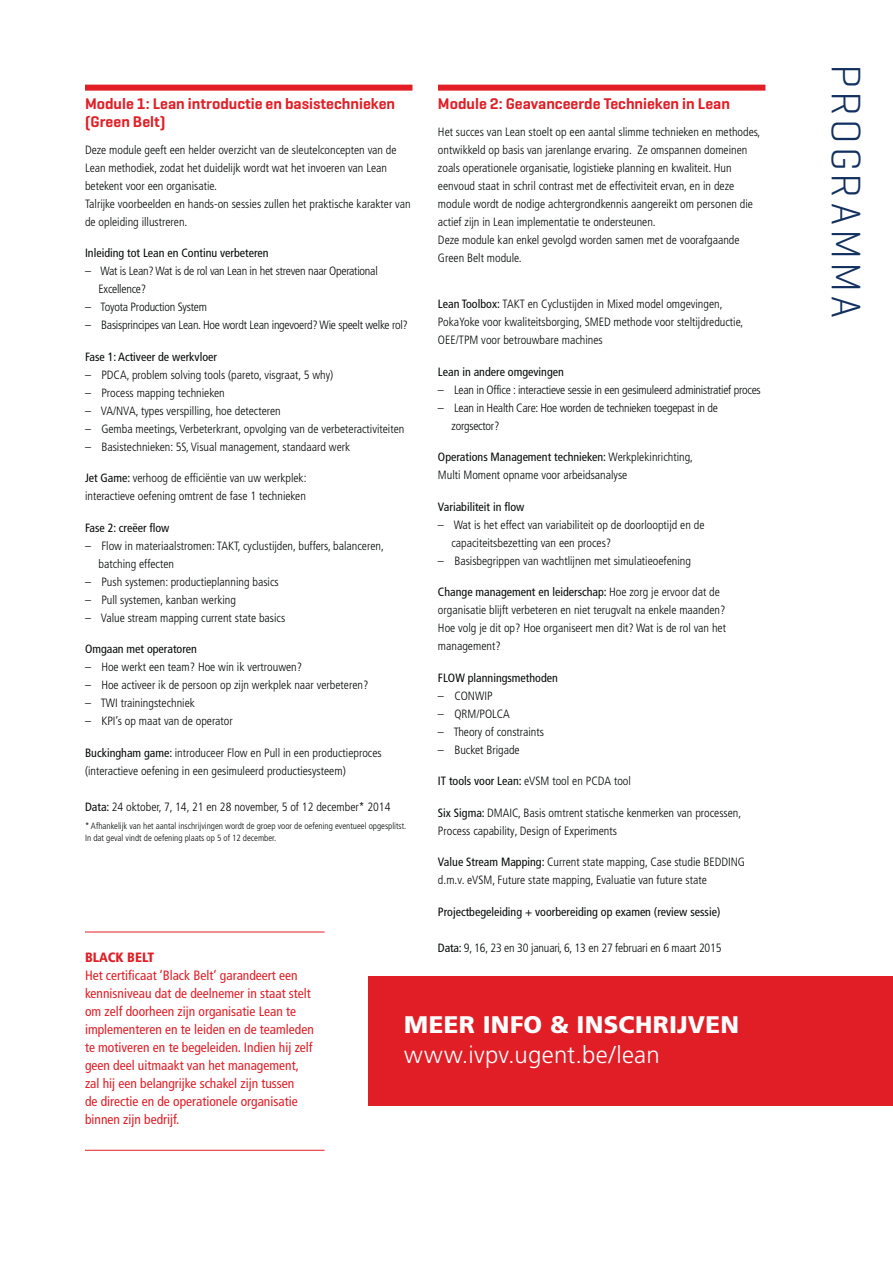
<style>
.page{position:relative;width:893px;height:1263px;background:#fff}
.page>*{position:absolute;margin:0;border:0;box-sizing:border-box;transform-origin:0 0}
.t1{font:300 42px "Geogrotesque";letter-spacing:.08em;color:#12305f}
.t2{font:300 24px "Frutiger LT Std";letter-spacing:.015em;color:#fff}
.t3{font:900 24px "Frutiger LT Std";letter-spacing:.01em;color:#fff}
.t4{font:600 15.75px/18px "Geogrotesque";color:#e11e26}
.t5{font:condensed 13.5px/18px "Frutiger LT Pro";color:#e11e26}
.t6{font:900 condensed 13.5px "Frutiger LT Std";color:#e11e26}
.t7{font:300 condensed 12px/18px "Frutiger LT Pro";color:#030806}
.t8{font:300 condensed 12px/18px "Frutiger LT Pro";letter-spacing:-.02em;color:#030806}
.t9{font:condensed 12px "Frutiger LT Pro";color:#030806}
.t10{font:300 condensed 9px/12px "Frutiger LT Pro";color:#030806}
.s1{font-weight:400}
</style>
<div class="page">
<div style="left:368px;top:976px;width:525px;height:130px;background:#e11e26"></div>
<div style="left:85px;top:85px;width:327px;height:6px;background:#e11e26"></div>
<div style="left:438px;top:85px;width:327px;height:6px;background:#e11e26"></div>
<hr style="left:85px;top:932px;width:240px;height:1px;background:#e11e26">
<hr style="left:85px;top:1150px;width:240px;height:1px;background:#e11e26">
<h3 class="t4" style="left:85px;top:95px;width:312px">Module 1: Lean introductie en basistechnieken (Green Belt)</h3>
<p class="t7" style="left:85px;top:142px;width:327px">Deze module geeft een helder overzicht van de sleutelconcepten van de Lean methodiek, zodat het duidelijk wordt wat het invoeren van Lean betekent voor een organisatie.<br>Talrijke voorbeelden en hands-on sessies zullen het praktische karakter van de opleiding illustreren.</p>
<p class="t9" style="left:85px;top:249px;width:185px">Inleiding tot Lean en Continu verbeteren</p>
<p class="t8" style="left:98px;top:263px;width:281px;text-indent:-14px">– Wat is Lean? Wat is de rol van Lean in het streven naar Operational<br>Excellence?</p>
<p class="t8" style="left:85px;top:299px;width:124px">– Toyota Production System</p>
<p class="t8" style="left:85px;top:317px;width:324px">– Basisprincipes van Lean. Hoe wordt Lean ingevoerd? Wie speelt welke rol?</p>
<p class="t9" style="left:85px;top:352px;width:134px">Fase 1: Activeer de werkvloer</p>
<p class="t7" style="left:85px;top:367px;width:250px">– PDCA, problem solving tools (pareto, visgraat, 5 why)</p>
<p class="t7" style="left:85px;top:385px;width:141px">– Process mapping technieken</p>
<p class="t7" style="left:85px;top:403px;width:197px">– VA/NVA, types verspilling, hoe detecteren</p>
<p class="t7" style="left:85px;top:421px;width:321px">– Gemba meetings, Verbeterkrant, opvolging van de verbeteractiviteiten</p>
<p class="t7" style="left:85px;top:439px;width:267px">– Basistechnieken: 5S, Visual management, standaard werk</p>
<p class="t7" style="left:85px;top:470px;width:223px"><span class="s1">Jet Game:</span> verhoog de efficiëntie van uw werkplek: interactieve oefening omtrent de fase 1 technieken</p>
<p class="t9" style="left:85px;top:523px;width:86px">Fase 2: creëer flow</p>
<p class="t7" style="left:98px;top:538px;width:287px;text-indent:-14px">– Flow in materiaalstromen: TAKT, cyclustijden, buffers, balanceren, batching effecten</p>
<p class="t7" style="left:85px;top:574px;width:195px">– Push systemen: productieplanning basics</p>
<p class="t7" style="left:85px;top:592px;width:153px">– Pull systemen, kanban werking</p>
<p class="t7" style="left:85px;top:610px;width:202px">– Value stream mapping current state basics</p>
<p class="t9" style="left:85px;top:645px;width:113px">Omgaan met operatoren</p>
<p class="t7" style="left:85px;top:659px;width:219px">– Hoe werkt een team? Hoe win ik vertrouwen?</p>
<p class="t7" style="left:85px;top:677px;width:285px">– Hoe activeer ik de persoon op zijn werkplek naar verbeteren?</p>
<p class="t7" style="left:85px;top:695px;width:111px">– TWI trainingstechniek</p>
<p class="t7" style="left:85px;top:713px;width:149px">– KPI’s op maat van de operator</p>
<p class="t7" style="left:85px;top:745px;width:298px"><span class="s1">Buckingham game:</span> introduceer Flow en Pull in een productieproces (interactieve oefening in een gesimuleerd productiesysteem)</p>
<p class="t7" style="left:85px;top:799px;width:307px"><span class="s1">Data:</span> 24 oktober, 7, 14, 21 en 28 november, 5 of 12 december* 2014</p>
<p class="t10" style="left:85px;top:820px;width:323px">* Afhankelijk van het aantal inschrijvingen wordt de groep voor de oefening eventueel opgesplitst.<br>In dat geval vindt de oefening plaats op 5 of 12 december.</p>
<h3 class="t4" style="left:438px;top:95px;width:293px">Module 2: Geavanceerde Technieken in Lean</h3>
<p class="t7" style="left:438px;top:124px;width:324px">Het succes van Lean stoelt op een aantal slimme technieken en methodes, ontwikkeld op basis van jarenlange ervaring. Ze omspannen domeinen zoals operationele organisatie, logistieke planning en kwaliteit. Hun eenvoud staat in schril contrast met de effectiviteit ervan, en in deze module wordt de nodige achtergrondkennis aangereikt om personen die actief zijn in Lean implementatie te ondersteunen.<br>Deze module kan enkel gevolgd worden samen met de voorafgaande Green Belt module.</p>
<p class="t7" style="left:438px;top:296px;width:307px"><span class="s1">Lean Toolbox:</span> TAKT en Cyclustijden in Mixed model omgevingen,<br>PokaYoke voor kwaliteitsborging, SMED methode voor steltijdreductie,<br>OEE/TPM voor betrouwbare machines</p>
<p class="t9" style="left:438px;top:367px;width:127px">Lean in andere omgevingen</p>
<p class="t8" style="left:438px;top:382px;width:324px">– Lean in Office : interactieve sessie in een gesimuleerd administratief proces</p>
<p class="t8" style="left:451px;top:400px;width:268px;text-indent:-14px">– Lean in Health Care: Hoe worden de technieken toegepast in de zorgsector?</p>
<p class="t7" style="left:438px;top:449px;width:257px"><span class="s1">Operations Management technieken:</span> Werkplekinrichting,<br>Multi Moment opname voor arbeidsanalyse</p>
<p class="t9" style="left:438px;top:502px;width:88px">Variabiliteit in flow</p>
<p class="t7" style="left:451px;top:517px;width:254px;text-indent:-14px">– Wat is het effect van variabiliteit op de doorlooptijd en de capaciteitsbezetting van een proces?</p>
<p class="t7" style="left:438px;top:553px;width:254px">– Basisbegrippen van wachtlijnen met simulatieoefening</p>
<p class="t7" style="left:438px;top:584px;width:290px"><span class="s1">Change management en leiderschap:</span> Hoe zorg je ervoor dat de organisatie blijft verbeteren en niet terugvalt na enkele maanden?<br>Hoe volg je dit op? Hoe organiseert men dit? Wat is de rol van het management?</p>
<p class="t9" style="left:438px;top:673px;width:121px">FLOW planningsmethoden</p>
<p class="t7" style="left:438px;top:688px;width:56px">– CONWIP</p>
<p class="t7" style="left:438px;top:706px;width:73px">– QRM/POLCA</p>
<p class="t7" style="left:438px;top:724px;width:107px">– Theory of constraints</p>
<p class="t7" style="left:438px;top:742px;width:83px">– Bucket Brigade</p>
<p class="t7" style="left:438px;top:773px;width:194px"><span class="s1">IT tools voor Lean:</span> eVSM tool en PCDA tool</p>
<p class="t7" style="left:438px;top:805px;width:305px"><span class="s1">Six Sigma:</span> DMAIC, Basis omtrent statische kenmerken van processen,<br>Process capability, Design of Experiments</p>
<p class="t7" style="left:438px;top:854px;width:309px"><span class="s1">Value Stream Mapping:</span> Current state mapping, Case studie BEDDING d.m.v. eVSM, Future state mapping, Evaluatie van future state</p>
<p class="t9" style="left:438px;top:907px;width:284px">Projectbegeleiding + voorbereiding op examen (review sessie)</p>
<p class="t7" style="left:438px;top:940px;width:285px"><span class="s1">Data:</span> 9, 16, 23 en 30 januari, 6, 13 en 27 februari en 6 maart 2015</p>
<p class="t6" style="left:85px;top:950px;width:71px">BLACK BELT</p>
<p class="t5" style="left:85px;top:968px;width:230px">Het certificaat ‘Black Belt’ garandeert een kennisniveau dat de deelnemer in staat stelt om zelf doorheen zijn organisatie Lean te implementeren en te leiden en de teamleden te motiveren en te begeleiden. Indien hij zelf geen deel uitmaakt van het management, zal hij een belangrijke schakel zijn tussen<br>de directie en de operationele organisatie binnen zijn bedrijf.</p>
<h2 class="t3" style="left:404px;top:1011px;width:336px">MEER INFO &amp; INSCHRIJVEN</h2>
<h2 class="t2" style="left:404px;top:1041px;width:257px">www.ivpv.ugent.be/lean</h2>
<h1 class="t1" style="left:863px;top:64px;width:255px;rotate:90deg">PROGRAMMA</h1>
</div>
